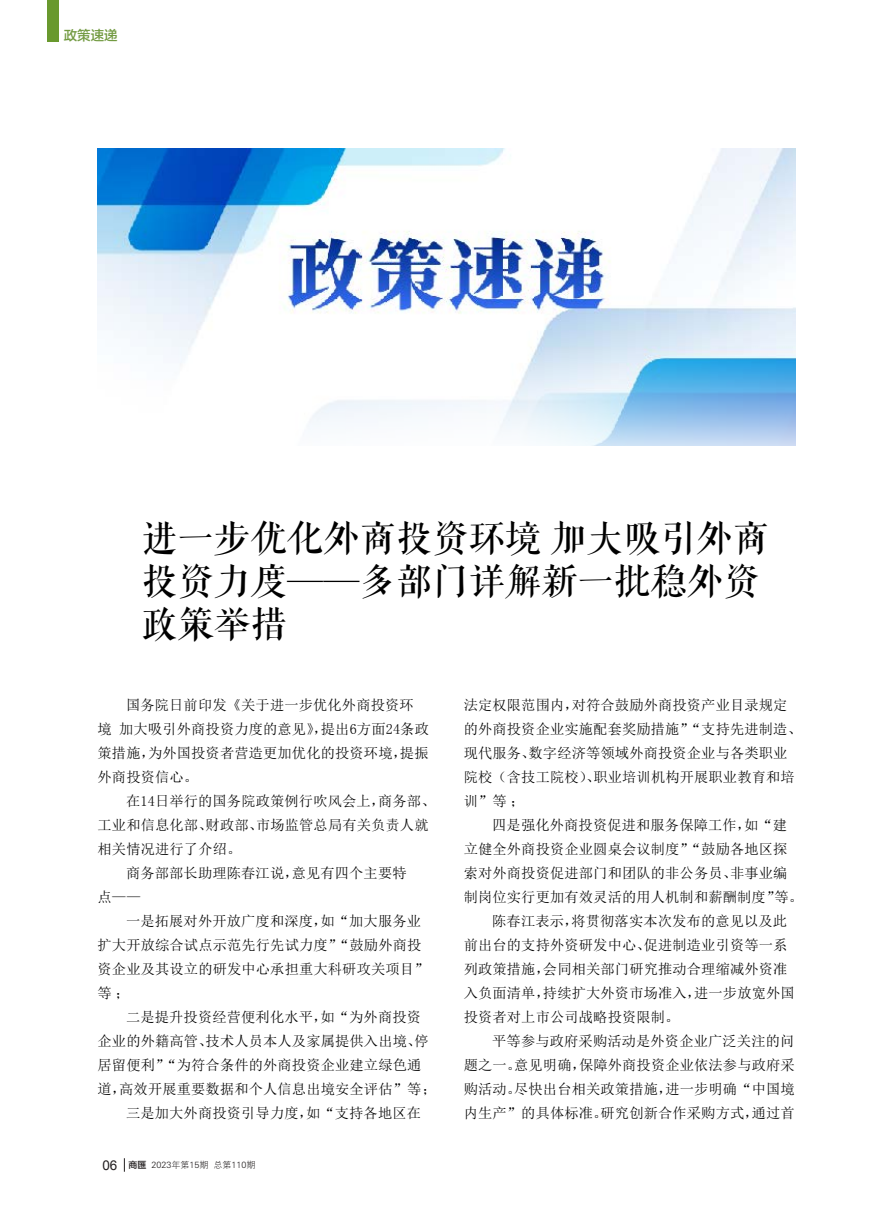
<style>
.page{position:relative;width:893px;height:1212px;background:#fff}
.page>*{position:absolute;margin:0;border:0;box-sizing:border-box;transform-origin:0 0}
.正文{font:36px/43.2px "FZQKBYSJW GB1 0";letter-spacing:.01em;color:#000}
.正文-2{font:14.25px/24px "Sim Sun";letter-spacing:.01em;color:#000}
.t1{font:13.5px "FZLTZHK GBK1 0";color:#729a41}
.t2{font:9px "FZXH1 JW GB1 0";color:#231f20}
.s1{font-family:"Arial";font-size:13.5px}
.s2{font-family:"FZLTZHK GBK1 0"}
</style>
<div class="page">
<svg style="left:124px;top:1158px;width:1px;height:14px"></svg>
<div style="left:47px;top:0;width:11px;height:41px;background:#69992e"></div>
<img style="left:98px;top:149px;width:698px;height:297px">
<p class="t1" style="left:64px;top:28px;width:55px">政策速递</p>
<p class="正文" style="left:142px;top:518px;width:629px">进一步优化外商投资环境 加大吸引外商投资力度——多部门详解新一批稳外资政策举措</p>
<p class="正文-2" style="left:98px;top:692px;width:333px;text-indent:28px">国务院日前印发《关于进一步优化外商投资环境 加大吸引外商投资力度的意见》，提出6方面24条政策措施，为外国投资者营造更加优化的投资环境，提振外商投资信心。</p>
<p class="正文-2" style="left:98px;top:788px;width:340px;text-indent:28px">在14日举行的国务院政策例行吹风会上，商务部、工业和信息化部、财政部、市场监管总局有关负责人就相关情况进行了介绍。</p>
<p class="正文-2" style="left:98px;top:860px;width:311px;text-indent:28px">商务部部长助理陈春江说，意见有四个主要特点——</p>
<p class="正文-2" style="left:98px;top:908px;width:332px;text-indent:28px">一是拓展对外开放广度和深度，如“加大服务业扩大开放综合试点示范先行先试力度”“鼓励外商投资企业及其设立的研发中心承担重大科研攻关项目”等；</p>
<p class="正文-2" style="left:98px;top:1004px;width:341px;text-indent:28px">二是提升投资经营便利化水平，如“为外商投资企业的外籍高管、技术人员本人及家属提供入出境、停居留便利”“为符合条件的外商投资企业建立绿色通道，高效开展重要数据和个人信息出境安全评估”等；</p>
<p class="正文-2" style="left:126px;top:1100px;width:296px">三是加大外商投资引导力度，如“支持各地区在</p>
<p class="t2" style="left:102px;top:1160px;width:154px"><span class="s1">06</span> <span class="s2">商匯</span> 2023年第15期 总第110期</p>
<p class="正文-2" style="left:464px;top:692px;width:340px">法定权限范围内，对符合鼓励外商投资产业目录规定的外商投资企业实施配套奖励措施”“支持先进制造、现代服务、数字经济等领域外商投资企业与各类职业院校（含技工院校）、职业培训机构开展职业教育和培训”等；</p>
<p class="正文-2" style="left:464px;top:812px;width:341px;text-indent:28px">四是强化外商投资促进和服务保障工作，如“建立健全外商投资企业圆桌会议制度”“鼓励各地区探索对外商投资促进部门和团队的非公务员、非事业编制岗位实行更加有效灵活的用人机制和薪酬制度”等。</p>
<p class="正文-2" style="left:464px;top:908px;width:333px;text-indent:28px">陈春江表示，将贯彻落实本次发布的意见以及此前出台的支持外资研发中心、促进制造业引资等一系列政策措施，会同相关部门研究推动合理缩减外资准入负面清单，持续扩大外资市场准入，进一步放宽外国投资者对上市公司战略投资限制。</p>
<p class="正文-2" style="left:464px;top:1028px;width:333px;text-align:justify;text-indent:28px">平等参与政府采购活动是外资企业广泛关注的问题之一。意见明确，保障外商投资企业依法参与政府采购活动。尽快出台相关政策措施，进一步明确“中国境内生产”的具体标准。研究创新合作采购方式，通过首</p>
</div>
